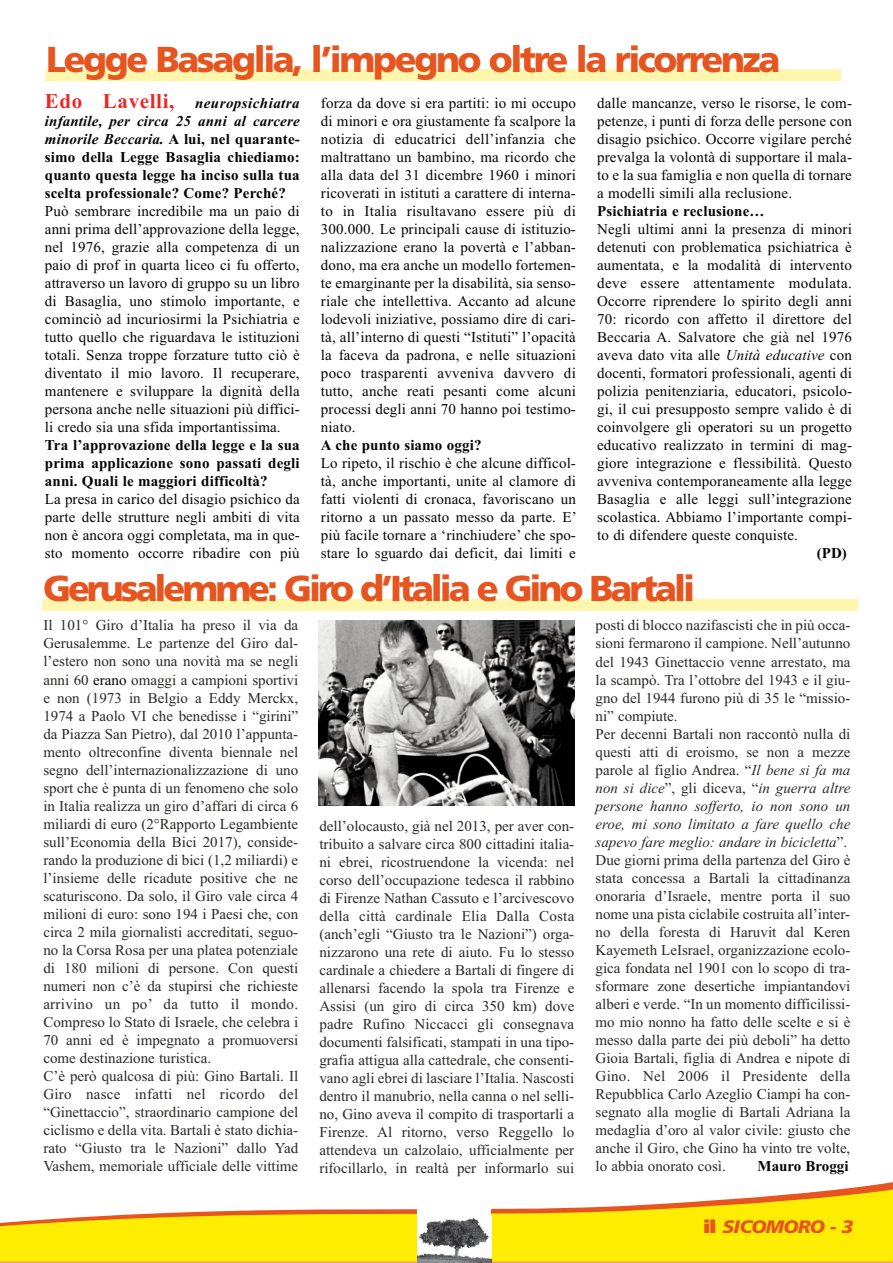
<style>
.page{position:relative;width:893px;height:1263px;background:#fff}
.page>*{position:absolute;margin:0;border:0;box-sizing:border-box;transform-origin:0 0}
.t1{font:900 36px "Frutiger";letter-spacing:-.075em;color:#e6551f}
.t2{font:italic 900 18px "Frutiger";letter-spacing:-.035em;color:#e6551f;scale:1.07 1}
.t3{font:15px/18px "Times New Roman";color:#2b2826}
.t4{font:15px/18px "Times New Roman";letter-spacing:.01em;color:#070504;text-align:justify}
.t5{font:700 15px/18px "Times New Roman";letter-spacing:.01em;color:#070504;text-align:justify}
.s1{font-size:21px;color:#ec2724}
.s2{font-style:italic}
.s3{color:#070504}
.s4{font-style:normal}
</style>
<div class="page">
<svg style="left:0;top:1189px;width:893px;height:73px;fill:#ffed01"></svg>
<div style="left:417px;top:1208px;width:74px;height:55px;background:#fff"></div>
<img style="left:417px;top:1218px;width:74px;height:44px">
<div style="left:45px;top:69px;width:796px;height:12px;background:#fff6ad"></div>
<div style="left:42px;top:599px;width:816px;height:12px;background:#fff6ad"></div>
<img style="left:319px;top:620px;width:255px;height:186px">
<h1 class="t1" style="left:46px;top:45px;width:736px">Legge Basaglia, l’impegno oltre la ricorrenza</h1>
<p class="t5" style="left:45px;top:94px;width:256px"><span class="s1">Edo Lavelli,</span> <span class="s2">neuropsichiatra infantile, per circa 25 anni al carcere minorile Beccaria.</span> A lui, nel quarante&shy;simo della Legge Basaglia chiediamo: quanto questa legge ha inciso sulla tua scelta professionale? Come? Perché?</p>
<p class="t4" style="left:45px;top:202px;width:256px">Può sembrare incredibile ma un paio di anni prima dell’approvazione della legge, nel 1976, grazie alla competenza di un paio di prof in quarta liceo ci fu offerto, attraverso un lavoro di gruppo su un libro di Basaglia, uno stimolo importante, e cominciò ad incuriosirmi la Psichiatria e tutto quello che riguardava le istituzioni totali. Senza troppe forzature tutto ciò è diventato il mio lavoro. Il recuperare, mantenere e sviluppare la dignità della persona anche nelle situazioni più diffici&shy;li credo sia una sfida importantissima.</p>
<p class="t5" style="left:45px;top:436px;width:256px">Tra l’approvazione della legge e la sua prima applicazione sono passati degli anni. Quali le maggiori difficoltà?</p>
<p class="t4" style="left:45px;top:490px;width:256px">La presa in carico del disagio psichico da parte delle strutture negli ambiti di vita non è ancora oggi completata, ma in que&shy;sto momento occorre ribadire con più</p>
<p class="t4" style="left:321px;top:94px;width:256px">forza da dove si era partiti: io mi occupo di minori e ora giustamente fa scalpore la notizia di educatrici dell’infanzia che maltrattano un bambino, ma ricordo che alla data del 31 dicembre 1960 i minori ricoverati in istituti a carattere di interna&shy;to in Italia risultavano essere più di 300.000. Le principali cause di istituzio&shy;nalizzazione erano la povertà e l’abban&shy;dono, ma era anche un modello fortemen&shy;te emarginante per la disabilità, sia senso&shy;riale che intellettiva. Accanto ad alcune lodevoli iniziative, possiamo dire di cari&shy;tà, all’interno di questi “Istituti” l’opacità la faceva da padrona, e nelle situazioni poco trasparenti avveniva davvero di tutto, anche reati pesanti come alcuni processi degli anni 70 hanno poi testimo&shy;niato.</p>
<p class="t5" style="left:321px;top:436px;width:162px">A che punto siamo oggi?</p>
<p class="t4" style="left:321px;top:454px;width:257px">Lo ripeto, il rischio è che alcune difficol&shy;tà, anche importanti, unite al clamore di fatti violenti di cronaca, favoriscano un ritorno a un passato messo da parte. E’ più facile tornare a ‘rinchiudere’ che spo&shy;stare lo sguardo dai deficit, dai limiti e</p>
<p class="t4" style="left:597px;top:94px;width:256px">dalle mancanze, verso le risorse, le com&shy;petenze, i punti di forza delle persone con disagio psichico. Occorre vigilare perché prevalga la volontà di supportare il mala&shy;to e la sua famiglia e non quella di tornare a modelli simili alla reclusione.</p>
<p class="t5" style="left:597px;top:202px;width:169px">Psichiatria e reclusione…</p>
<p class="t4" style="left:597px;top:220px;width:256px">Negli ultimi anni la presenza di minori detenuti con problematica psichiatrica è aumentata, e la modalità di intervento deve essere attentamente modulata.<br>Occorre riprendere lo spirito degli anni 70: ricordo con affetto il direttore del Beccaria A. Salvatore che già nel 1976 aveva dato vita alle <span class="s2">Unità educative</span> con docenti, formatori professionali, agenti di polizia penitenziaria, educatori, psicolo&shy;gi, il cui presupposto sempre valido è di coinvolgere gli operatori su un progetto educativo realizzato in termini di mag&shy;giore integrazione e flessibilità. Questo avveniva contemporaneamente alla legge Basaglia e alle leggi sull’integrazione scolastica. Abbiamo l’importante compi&shy;to di difendere queste conquiste.</p>
<p class="t5" style="left:817px;top:544px;width:31px">(PD)</p>
<h1 class="t1" style="left:43px;top:574px;width:653px">Gerusalemme: Giro d’Italia e Gino Bartali</h1>
<p class="t3" style="left:43px;top:616px;width:256px">Il 101° Giro d’Italia ha preso il via da Gerusalemme. Le partenze del Giro dal&shy;l’estero non sono una novità ma se negli anni 60 <span class="s3">erano</span> omaggi a campioni sportivi e non (1973 in Belgio a Eddy Merckx, 1974 a Paolo VI che benedisse i “girini” da Piazza San Pietro), dal 2010 l’appunta&shy;mento oltreconfine diventa biennale nel segno dell’internazionalizzazione di uno sport che è punta di un fenomeno che solo in Italia realizza un giro d’affari di circa 6 miliardi di euro (2°Rapporto Legambiente sull’Economia della Bici 2017), conside&shy;rando la produzione di bici (1,2 miliardi) e l’insieme delle ricadute positive che ne scaturiscono. Da solo, il Giro vale circa 4 milioni di euro: sono 194 i Paesi che, con circa 2 mila giornalisti accreditati, seguo&shy;no la Corsa Rosa per una platea potenziale di 180 milioni di persone. Con questi numeri non c’è da stupirsi che richieste arrivino un po’ da tutto il mondo.<br>Compreso lo Stato di Israele, che celebra i 70 anni ed è impegnato a promuoversi come destinazione turistica.<br>C’è però qualcosa di più: Gino Bartali. Il Giro nasce infatti nel ricordo del “Ginettaccio”, straordinario campione del ciclismo e della vita. Bartali è stato dichia&shy;rato “Giusto tra le Nazioni” dallo Yad Vashem, memoriale ufficiale delle vittime</p>
<p class="t3" style="left:319px;top:817px;width:256px;text-align:justify">dell’olocausto, già nel 2013, per aver con&shy;tribuito a salvare circa 800 cittadini italia&shy;ni ebrei, ricostruendone la vicenda: nel corso dell’occupazione tedesca il rabbino di Firenze Nathan Cassuto e l’arcivescovo della città cardinale Elia Dalla Costa (anch’egli “Giusto tra le Nazioni”) orga&shy;nizzarono una rete di aiuto. Fu lo stesso cardinale a chiedere a Bartali di fingere di allenarsi facendo la spola tra Firenze e Assisi (un giro di circa 350 km) dove padre Rufino Niccacci gli consegnava documenti falsificati, stampati in una tipo&shy;grafia attigua alla cattedrale, che consenti&shy;vano agli ebrei di lasciare l’Italia. Nascosti dentro il manubrio, nella canna o nel selli&shy;no, Gino aveva il compito di trasportarli a Firenze. Al ritorno, verso Reggello lo attendeva un calzolaio, ufficialmente per rifocillarlo, in realtà per informarlo sui</p>
<p class="t3" style="left:596px;top:616px;width:256px">posti di blocco nazifascisti che in più occa&shy;sioni fermarono il campione. Nell’autunno del 1943 Ginettaccio venne arrestato, ma la scampò. Tra l’ottobre del 1943 e il giu&shy;gno del 1944 furono più di 35 le “missio&shy;ni” compiute.<br>Per decenni Bartali non raccontò nulla di questi atti di eroismo, se non a mezze parole al figlio Andrea. “<span class="s2">Il bene si fa ma non si dice</span>”, gli diceva, “<span class="s2">in guerra altre persone hanno sofferto, io non sono un eroe, mi sono limitato a fare quello che sapevo fare meglio: andare in bicicletta</span>”.<br>Due giorni prima della partenza del Giro è stata concessa a Bartali la cittadinanza onoraria d’Israele, mentre porta il suo nome una pista ciclabile costruita all’inter&shy;no della foresta di Haruvit dal Keren Kayemeth LeIsrael, organizzazione ecolo&shy;gica fondata nel 1901 con lo scopo di tra&shy;sformare zone desertiche impiantandovi alberi e verde. “In un momento difficilissi&shy;mo mio nonno ha fatto delle scelte e si è messo dalla parte dei più deboli” ha detto Gioia Bartali, figlia di Andrea e nipote di Gino. Nel 2006 il Presidente della Repubblica Carlo Azeglio Ciampi ha con&shy;segnato alla moglie di Bartali Adriana la medaglia d’oro al valor civile: giusto che anche il Giro, che Gino ha vinto tre volte, lo abbia onorato così.</p>
<p class="t5" style="left:758px;top:1156px;width:93px">Mauro Broggi</p>
<p class="t2" style="left:704px;top:1219px;width:141px"><span class="s4">il</span> SICOMORO - 3</p>
</div>
